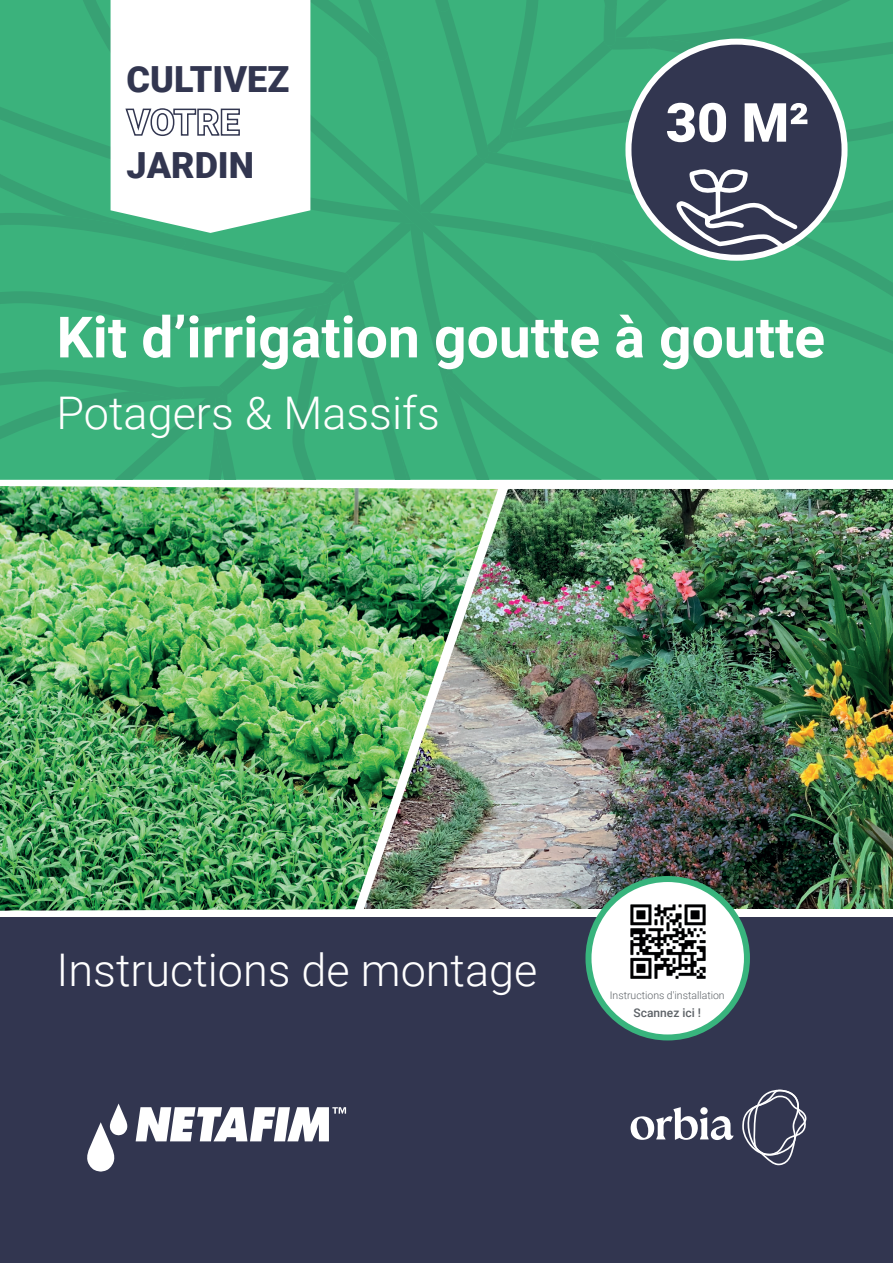
<style>
.page{position:relative;width:893px;height:1263px;background:#fff}
.page>*{position:absolute;margin:0;border:0;box-sizing:border-box;transform-origin:0 0}
.t1{font:700 57px "Roboto";color:#fff}
.t2{font:900 54px "Roboto";color:#fff}
.t3{font:300 45px "Roboto";color:#fff}
.t4{font:900 36px/43.2px "Roboto";color:#323650}
.t5{font:500 12px "Roboto";color:#5d6267}
.t6{font:300 10.5px "Roboto";color:#5d6267}
</style>
<div class="page">
<div style="left:0;top:917px;width:893px;height:346px;background:#323650"></div>
<svg style="left:136px;top:1107px;width:210px;height:34px"></svg>
<svg style="left:87px;top:1103px;width:41px;height:68px"></svg>
<svg style="left:631px;top:1107px;width:102px;height:33px"></svg>
<svg style="left:742px;top:1090px;width:65px;height:75px"></svg>
<img style="left:498px;top:489px;width:395px;height:420px">
<img style="left:0;top:486px;width:498px;height:425px">
<svg style="left:0;top:0;width:893px;height:480px;background:#50af86"></svg>
<div style="left:588px;top:879px;width:159px;height:158px;background:#fff;border-radius:50%"></div>
<img style="left:621px;top:895px;width:93px;height:84px">
<div style="left:585px;top:876px;width:165px;height:164px;border:6px solid #38b47d;border-radius:50%"></div>
<p class="t4" style="left:126px;top:56px;width:164px">CULTIVEZ<br>VOTRE<br>JARDIN</p>
<p class="t2" style="left:666px;top:85px;width:145px">30 M²</p>
<p class="t1" style="left:57px;top:297px;width:770px">Kit d’irrigation goutte à goutte</p>
<p class="t3" style="left:57px;top:382px;width:385px">Potagers &amp; Massifs</p>
<p class="t3" style="left:57px;top:938px;width:482px">Instructions de montage</p>
<p class="t6" style="left:610px;top:988px;width:116px">Instructions d'installation</p>
<p class="t5" style="left:634px;top:1004px;width:69px">Scannez ici !</p>
</div>
